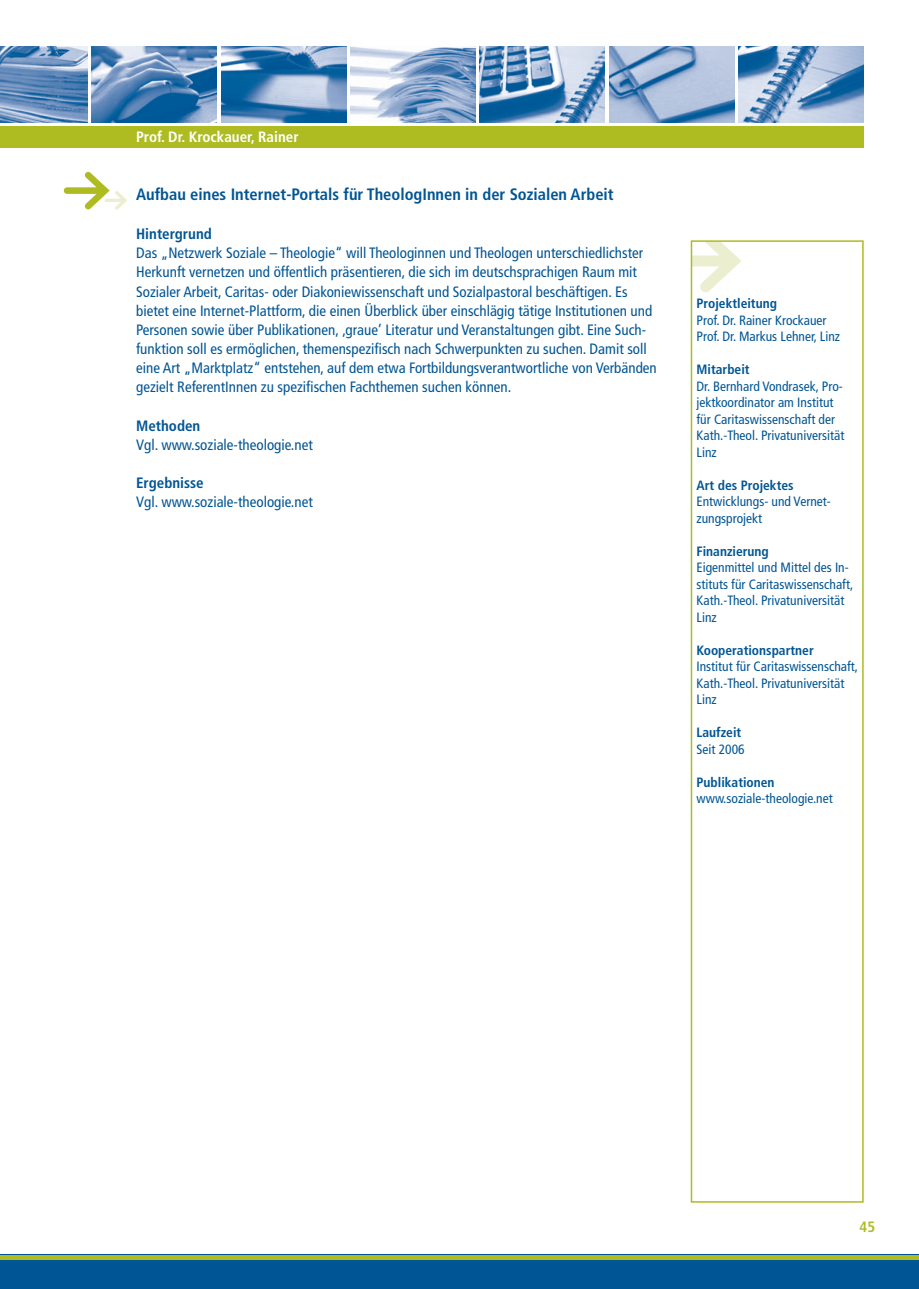
<style>
.page{position:relative;width:919px;height:1289px;background:#fff}
.page>*{position:absolute;margin:0;border:0;box-sizing:border-box;transform-origin:0 0}
.t1{font:700 condensed 16.5px "Frutiger";color:#005594}
.t2{font:condensed 15px/19.2px "Frutiger";color:#005594}
.t3{font:700 condensed 15px "Frutiger";color:#005594}
.t4{font:700 condensed 15px "Frutiger";color:#fff}
.t5{font:700 condensed 15px "Frutiger";color:#aebc21}
.t6{font:condensed 13.5px/16.5px "Frutiger";color:#005594}
.t7{font:700 condensed 13.5px "Frutiger";color:#005594}
</style>
<div class="page">
<div style="left:0;top:126px;width:13px;height:22px;background:#aebc21"></div>
<img style="left:0;top:47px;width:88px;height:75px">
<div style="left:13px;top:126px;width:850px;height:22px;background:#aebc21"></div>
<img style="left:92px;top:47px;width:125px;height:75px">
<img style="left:221px;top:47px;width:125px;height:75px">
<img style="left:350px;top:47px;width:125px;height:75px">
<img style="left:480px;top:47px;width:125px;height:75px">
<img style="left:609px;top:47px;width:125px;height:75px">
<img style="left:738px;top:47px;width:125px;height:75px">
<svg style="left:64px;top:171px;width:63px;height:39px"></svg>
<svg style="left:693px;top:243px;width:48px;height:50px"></svg>
<div style="left:690px;top:240px;width:173px;height:962px;border:2px solid #aebc21"></div>
<div style="left:0;top:1254px;width:918px;height:34px;background:#005594"></div>
<div style="left:0;top:1254px;width:918px;height:5px;background:#aebc21"></div>
<p class="t4" style="left:136px;top:128px;width:164px">Prof. Dr. Krockauer, Rainer</p>
<p class="t1" style="left:136px;top:184px;width:479px">Aufbau eines Internet-Portals für TheologInnen in der Sozialen Arbeit</p>
<p class="t3" style="left:136px;top:225px;width:77px">Hintergrund</p>
<p class="t2" style="left:136px;top:243px;width:522px">Das „Netzwerk Soziale – Theologie“ will Theologinnen und Theologen unterschiedlichster Herkunft vernetzen und öffentlich präsentieren, die sich im deutschsprachigen Raum mit Sozialer Arbeit, Caritas- oder Diakoniewissenschaft und Sozialpastoral beschäftigen. Es bietet eine Internet-Plattform, die einen Überblick über einschlägig tätige Institutionen und Personen sowie über Publikationen, ‚graue’ Literatur und Veranstaltungen gibt. Eine Such&shy;funktion soll es ermöglichen, themenspezifisch nach Schwerpunkten zu suchen. Damit soll eine Art „Marktplatz“ entstehen, auf dem etwa Fortbildungsverantwortliche von Verbänden gezielt ReferentInnen zu spezifischen Fachthemen suchen können.</p>
<p class="t3" style="left:136px;top:416px;width:66px">Methoden</p>
<p class="t2" style="left:136px;top:435px;width:178px">Vgl. www.soziale-theologie.net</p>
<p class="t3" style="left:136px;top:474px;width:69px">Ergebnisse</p>
<p class="t2" style="left:136px;top:492px;width:178px">Vgl. www.soziale-theologie.net</p>
<p class="t7" style="left:696px;top:295px;width:82px">Projektleitung</p>
<p class="t6" style="left:696px;top:312px;width:145px">Prof. Dr. Rainer Krockauer<br>Prof. Dr. Markus Lehner, Linz</p>
<p class="t7" style="left:696px;top:361px;width:55px">Mitarbeit</p>
<p class="t6" style="left:696px;top:378px;width:149px">Dr. Bernhard Vondrasek, Pro&shy;jektkoordinator am Institut für Caritaswissenschaft der<br>Kath.-Theol. Privatuniversität<br>Linz</p>
<p class="t7" style="left:696px;top:477px;width:99px">Art des Projektes</p>
<p class="t6" style="left:696px;top:493px;width:136px">Entwicklungs- und Vernet&shy;zungsprojekt</p>
<p class="t7" style="left:696px;top:543px;width:74px">Finanzierung</p>
<p class="t6" style="left:696px;top:559px;width:158px">Eigenmittel und Mittel des In&shy;stituts für Caritaswissenschaft,<br>Kath.-Theol. Privatuniversität<br>Linz</p>
<p class="t7" style="left:696px;top:642px;width:119px">Kooperationspartner</p>
<p class="t6" style="left:696px;top:658px;width:163px">Institut für Caritaswissenschaft,<br>Kath.-Theol. Privatuniversität<br>Linz</p>
<p class="t7" style="left:696px;top:724px;width:46px">Laufzeit</p>
<p class="t6" style="left:696px;top:741px;width:50px">Seit 2006</p>
<p class="t7" style="left:696px;top:774px;width:80px">Publikationen</p>
<p class="t6" style="left:696px;top:790px;width:138px">www.soziale-theologie.net</p>
<p class="t5" style="left:859px;top:1217px;width:17px">45</p>
</div>
